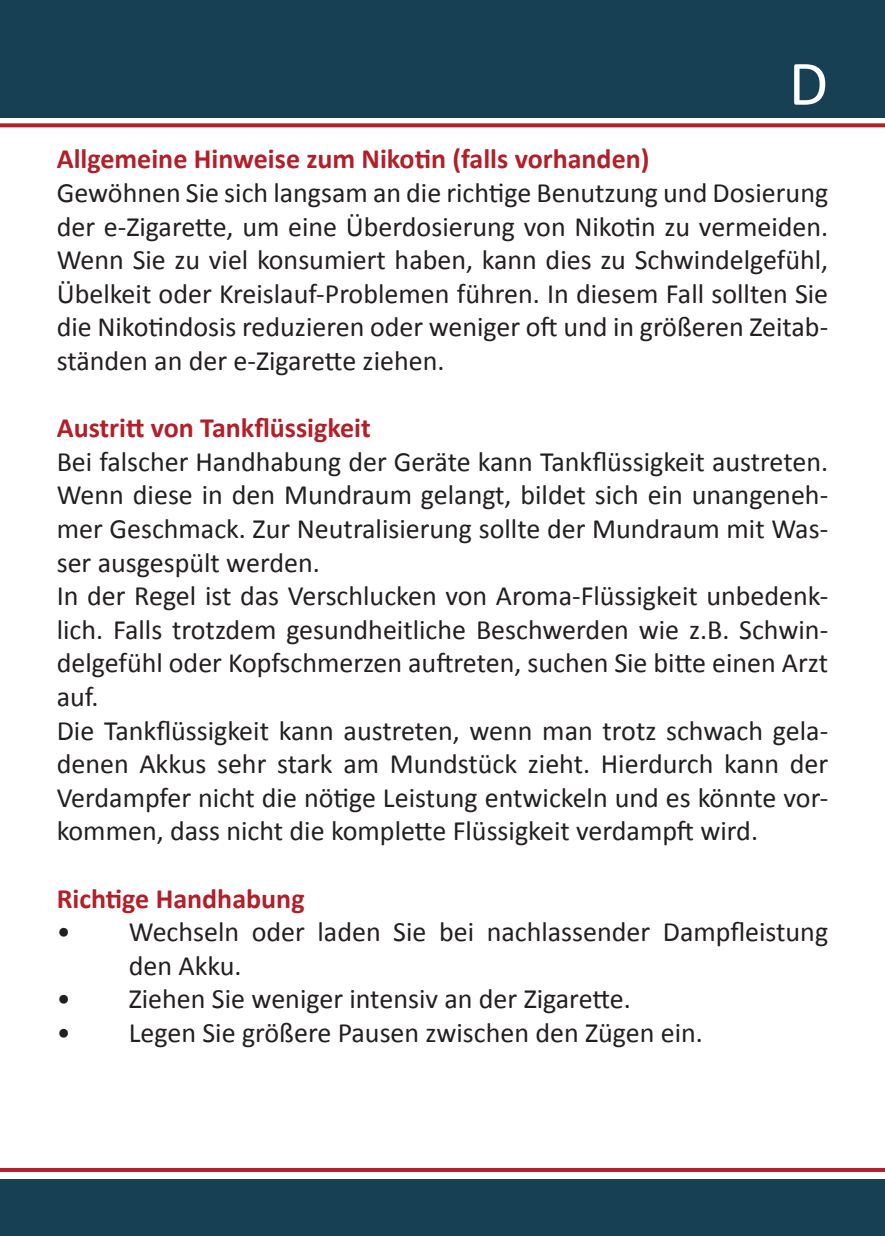
<style>
.page{position:relative;width:885px;height:1236px;background:#fff}
.page>*{position:absolute;margin:0;border:0;box-sizing:border-box;transform-origin:0 0}
.t1{font:64px "Calibri";color:#fff}
.t2{font:28px/33.6px "Calibri";color:#231f20}
.t3{font:700 28px "Calibri";color:#b31f29}
</style>
<div class="page">
<div style="left:0;top:0;width:884px;height:118px;background:#184055"></div>
<svg style="left:0;top:123px;width:884px;height:4px;background:#b9323b"></svg>
<div style="left:0;top:1180px;width:884px;height:56px;background:#184055"></div>
<hr style="left:0;top:1168px;width:884px;height:4px;background:#b31f29">
<h1 class="t1" style="left:788px;top:43px;width:41px">D</h1>
<p class="t3" style="left:57px;top:141px;width:594px">Allgemeine Hinweise zum Nikotin (falls vorhanden)</p>
<p class="t2" style="left:57px;top:176px;width:773px;text-align:justify">Gewöhnen Sie sich langsam an die richtige Benutzung und Dosierung der e-Zigarette, um eine Überdosierung von Nikotin zu vermeiden.<br>Wenn Sie zu viel konsumiert haben, kann dies zu Schwindelgefühl, Übelkeit oder Kreislauf-Problemen führen. In diesem Fall sollten Sie die Nikotindosis reduzieren oder weniger oft und in größeren Zeitab&shy;ständen an der e-Zigarette ziehen.</p>
<p class="t3" style="left:57px;top:410px;width:315px">Austritt von Tankflüssigkeit</p>
<p class="t2" style="left:57px;top:445px;width:773px">Bei falscher Handhabung der Geräte kann Tankflüssigkeit austreten.<br>Wenn diese in den Mundraum gelangt, bildet sich ein unangeneh&shy;mer Geschmack. Zur Neutralisierung sollte der Mundraum mit Was&shy;ser ausgespült werden.<br>In der Regel ist das Verschlucken von Aroma-Flüssigkeit unbedenk&shy;lich. Falls trotzdem gesundheitliche Beschwerden wie z.B. Schwin&shy;delgefühl oder Kopfschmerzen auftreten, suchen Sie bitte einen Arzt auf.<br>Die Tankflüssigkeit kann austreten, wenn man trotz schwach gela&shy;denen Akkus sehr stark am Mundstück zieht. Hierdurch kann der Verdampfer nicht die nötige Leistung entwickeln und es könnte vor&shy;kommen, dass nicht die komplette Flüssigkeit verdampft wird.</p>
<p class="t3" style="left:57px;top:880px;width:249px">Richtige Handhabung</p>
<p class="t2" style="left:129px;top:915px;width:701px;text-indent:-72px">• Wechseln oder laden Sie bei nachlassender Dampfleistung den Akku.</p>
<p class="t2" style="left:57px;top:982px;width:575px">• Ziehen Sie weniger intensiv an der Zigarette.</p>
<p class="t2" style="left:57px;top:1016px;width:647px">• Legen Sie größere Pausen zwischen den Zügen ein.</p>
</div>
